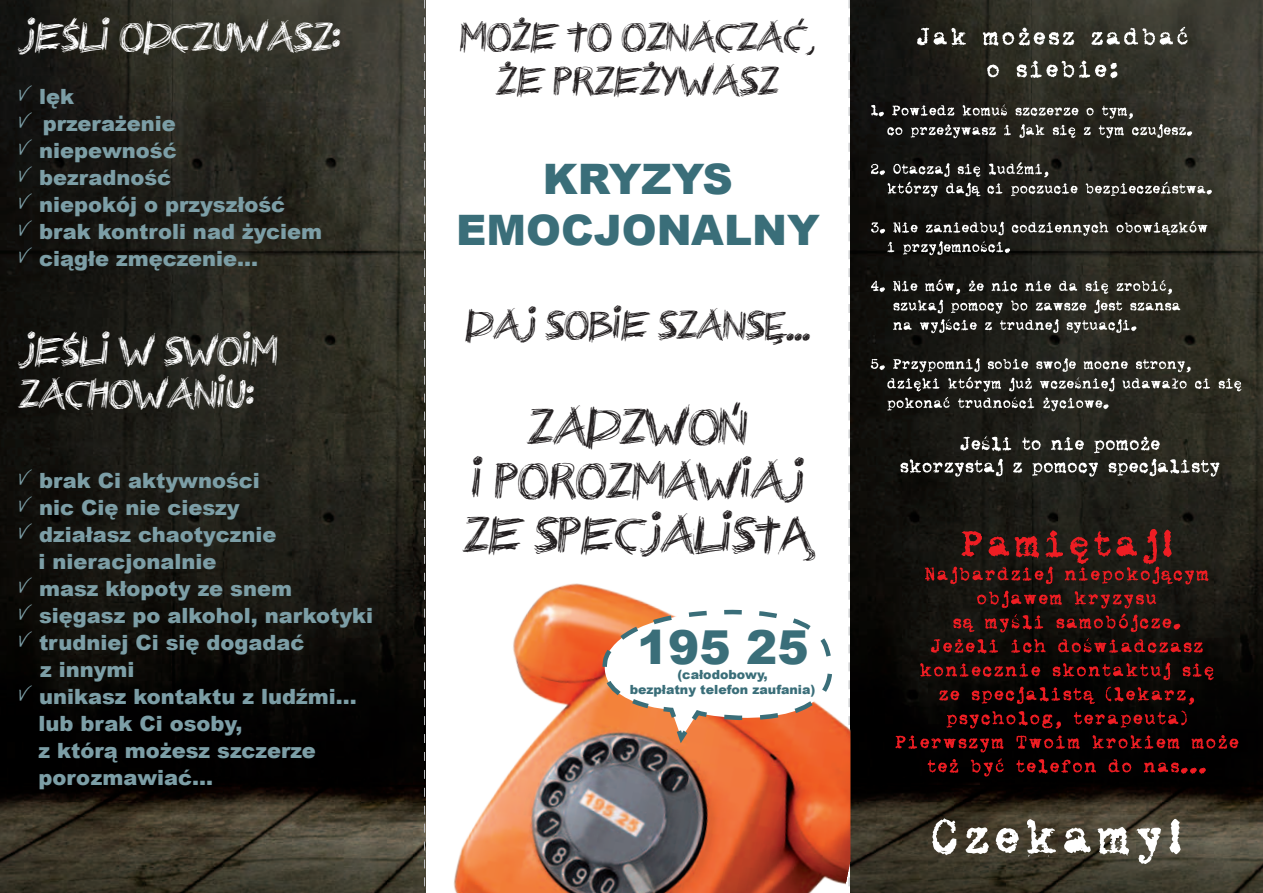
<style>
.page{position:relative;width:1263px;height:893px;background:#fff}
.page>*{position:absolute;margin:0;border:0;box-sizing:border-box;transform-origin:0 0}
.t1{font:900 46.8px "Arial";color:#3a6e79}
.t2{font:45px/54px "Nerwus";color:#231f20;text-align:center}
.t3{font:900 42px/50.4px "Arial";color:#3a6e79;text-align:center}
.t4{font:36px/43.2px "Nerwus";color:#231f20;text-align:center}
.t5{font:36px/43.2px "Nerwus";color:#fff}
.t6{font:900 21px/27px "Arial";color:#7c9ea6}
.t7{font:900 12.6px/14.7px "Arial";color:#3a6e79;text-align:center}
.s1{font-family:"Kuba reczny";font-weight:400}
</style>
<div class="page">
<img style="left:0;top:0;width:424px;height:893px">
<img style="left:855px;top:0;width:408px;height:893px">
<svg style="left:895px;top:735px;width:343px;height:42px;background:#280506"></svg>
<svg style="left:939px;top:686px;width:255px;height:43px;background:#2f0708"></svg>
<svg style="left:920px;top:663px;width:294px;height:17px;background:#3f0d0c"></svg>
<svg style="left:931px;top:591px;width:272px;height:63px;background:#361310"></svg>
<svg style="left:925px;top:529px;width:283px;height:56px;background:#451a17"></svg>
<svg style="left:987px;top:61px;width:130px;height:17px"></svg>
<svg style="left:917px;top:27px;width:271px;height:20px"></svg>
<svg style="left:900px;top:459px;width:319px;height:18px;background:#575752"></svg>
<svg style="left:960px;top:436px;width:200px;height:17px;background:#565550"></svg>
<svg style="left:871px;top:358px;width:370px;height:53px;background:#43423c"></svg>
<svg style="left:893px;top:300px;width:287px;height:33px;background:#4a4a44"></svg>
<svg style="left:871px;top:279px;width:301px;height:15px;background:#4b4a45"></svg>
<svg style="left:871px;top:221px;width:336px;height:34px;background:#3b3b36"></svg>
<svg style="left:871px;top:162px;width:341px;height:35px;background:#3f3e39"></svg>
<svg style="left:871px;top:104px;width:321px;height:34px;background:#474641"></svg>
<svg style="left:932px;top:818px;width:248px;height:46px"></svg>
<svg style="left:424px;top:0;width:1px;height:580px"></svg>
<img style="left:387px;top:580px;width:209px;height:313px">
<svg style="left:596px;top:0;width:259px;height:893px"></svg>
<h3 class="t5" style="left:19px;top:16px;width:323px">JEŚLI ODCZUWASZ:</h3>
<p class="t6" style="left:19px;top:83px;width:305px"><span class="s1">V</span> lęk<br><span class="s1">V</span> przerażenie<br><span class="s1">V</span> niepewność<br><span class="s1">V</span> bezradność<br><span class="s1">V</span> niepokój o przyszłość<br><span class="s1">V</span> brak kontroli nad życiem<br><span class="s1">V</span> ciągłe zmęczenie…</p>
<h3 class="t5" style="left:19px;top:330px;width:260px">JEŚLI W SWOIM<br>ZACHOWANIU:</h3>
<p class="t6" style="left:19px;top:466px;width:242px"><span class="s1">V</span> brak Ci aktywności</p>
<p class="t6" style="left:19px;top:493px;width:222px"><span class="s1">V</span> nic Cię nie cieszy</p>
<p class="t6" style="left:19px;top:520px;width:259px"><span class="s1">V</span> działasz chaotycznie</p>
<p class="t6" style="left:39px;top:547px;width:179px">i nieracjonalnie</p>
<p class="t6" style="left:19px;top:574px;width:274px"><span class="s1">V</span> masz kłopoty ze snem</p>
<p class="t6" style="left:19px;top:601px;width:356px"><span class="s1">V</span> sięgasz po alkohol, narkotyki</p>
<p class="t6" style="left:19px;top:628px;width:287px"><span class="s1">V</span> trudniej Ci się dogadać</p>
<p class="t6" style="left:40px;top:655px;width:96px">z innymi</p>
<p class="t6" style="left:19px;top:682px;width:339px"><span class="s1">V</span> unikasz kontaktu z ludźmi…</p>
<p class="t6" style="left:39px;top:709px;width:205px">lub brak Ci osoby,</p>
<p class="t6" style="left:39px;top:736px;width:279px">z którą możesz szczerze</p>
<p class="t6" style="left:39px;top:763px;width:176px">porozmawiać…</p>
<h3 class="t4" style="left:461px;top:16px;width:355px">MOŻE TO OZNACZAĆ,<br>ŻE PRZEŻYWASZ</h3>
<h3 class="t3" style="left:456px;top:153px;width:365px">KRYZYS<br>EMOCJONALNY</h3>
<h3 class="t4" style="left:466px;top:304px;width:346px">DAJ SOBIE SZANSĘ...</h3>
<h2 class="t2" style="left:464px;top:400px;width:349px">ZADZWOŃ<br>I POROZMAWIAJ<br>ZE SPECJALISTĄ</h2>
<h1 class="t1" style="left:637px;top:613px;width:173px">195 25</h1>
<p class="t7" style="left:630px;top:667px;width:187px">(całodobowy,<br>bezpłatny telefon zaufania)</p>
</div>
